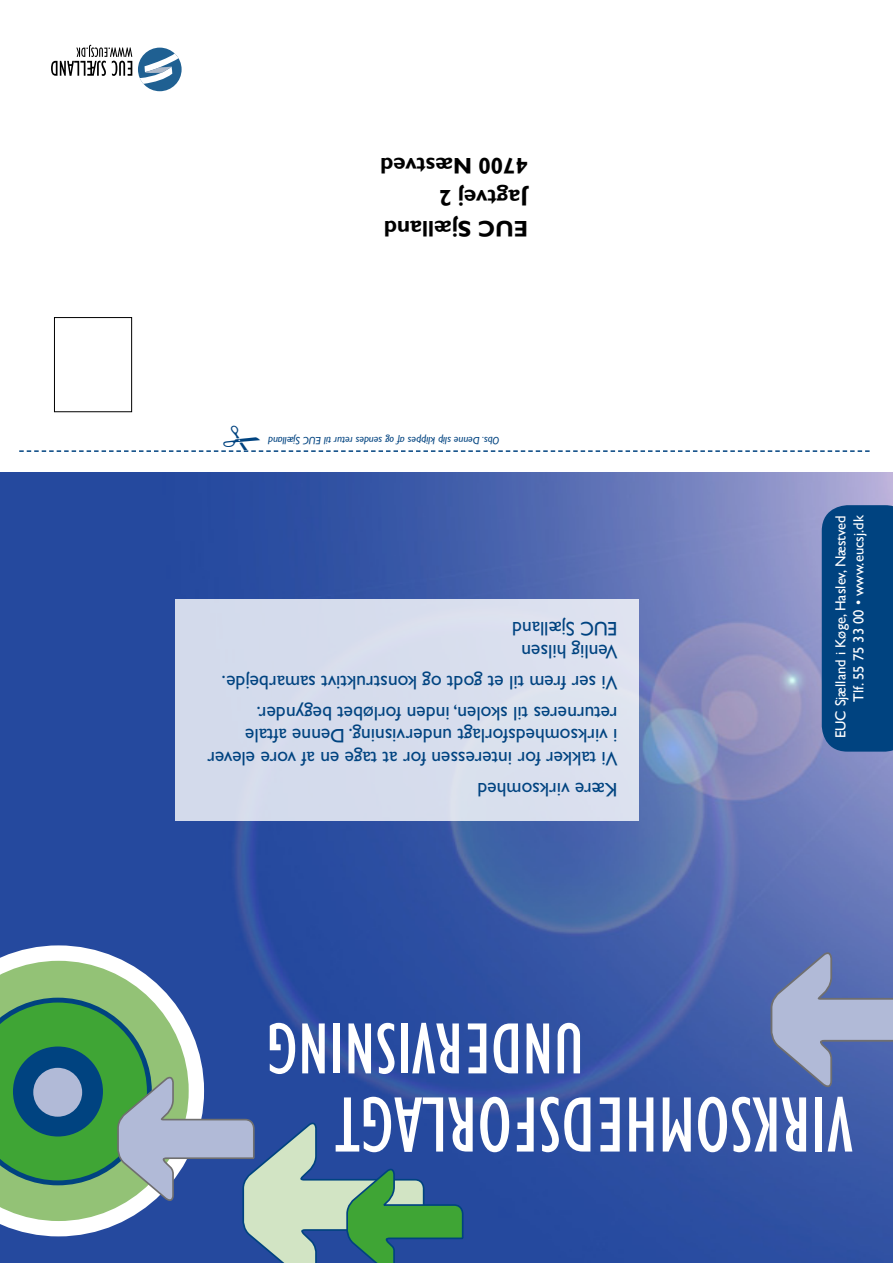
<style>
.page{position:relative;width:893px;height:1263px;background:#fff}
.page>*{position:absolute;margin:0;border:0;box-sizing:border-box;transform-origin:0 0}
.t1{font:condensed 81px "Gill Sans";color:#fff}
.t2{font:condensed 74.7px "Gill Sans";color:#fff}
.t3{font:700 22.5px/31.5px "Gill Sans";color:#000}
.t4{font:19.5px/31px "Gill Sans";color:#004380}
.t5{font:14.55px/17.9px "Gill Sans";color:#fff;text-align:right}
.t6{font:italic 10.5px "Gill Sans";color:#004380}
</style>
<div class="page">
<img style="left:1px;top:472px;width:891px;height:790px">
<svg style="left:770px;top:950px;width:123px;height:137px;background:#7b8bbd"></svg>
<svg style="left:0;top:945px;width:204px;height:53px"></svg>
<svg style="left:0;top:998px;width:464px;height:265px;background:#517d92"></svg>
<div style="left:822px;top:505px;width:71px;height:247px;background:#004380"></div>
<svg style="left:137px;top:47px;width:45px;height:45px"></svg>
<div style="left:138px;top:48px;width:44px;height:43px;background:#1f6092;border-radius:50%"></div>
<svg style="left:140px;top:54px;width:39px;height:30px"></svg>
<svg style="left:51px;top:45px;width:81px;height:31px"></svg>
<div style="left:54px;top:317px;width:78px;height:95px;border:1px solid #000"></div>
<div style="left:175px;top:600px;width:464px;height:221px;background:#d7dded"></div>
<svg style="left:19px;top:450px;width:851px;height:2px"></svg>
<p class="t3" style="left:528px;top:244px;width:149px;rotate:-180deg">EUC Sjælland<br>Jagtvej 2<br>4700 Næstved</p>
<p class="t6" style="left:500px;top:447px;width:233px;rotate:-180deg">Obs. Denne slip klippes af og sendes retur til EUC Sjælland</p>
<p class="t4" style="left:618px;top:644px;width:107px;rotate:-180deg">EUC Sjælland</p>
<p class="t4" style="left:618px;top:697px;width:397px;rotate:-180deg">Vi ser frem til et godt og konstruktivt samarbejde.<br>Venlig hilsen</p>
<p class="t4" style="left:618px;top:747px;width:374px;line-height:22.5px;rotate:-180deg">i virksomhedsforlagt undervisning. Denne aftale returneres til skolen, inden forløbet begynder.</p>
<p class="t4" style="left:618px;top:804px;width:412px;rotate:-180deg">Kære virksomhed<br>Vi takker for interessen for at tage en af vore elever</p>
<p class="t5" style="left:832px;top:738px;width:225px;rotate:-90deg">EUC Sjælland i Køge, Haslev, Næstved<br>Tlf. 55 75 33 00 • www.eucsj.dk</p>
<h2 class="t2" style="left:584px;top:1092px;width:319px;rotate:-180deg">UNDERVISNING</h2>
<h1 class="t1" style="left:853px;top:1172px;width:520px;rotate:-180deg">VIRKSOMHEDSFORLAGT</h1>
</div>
